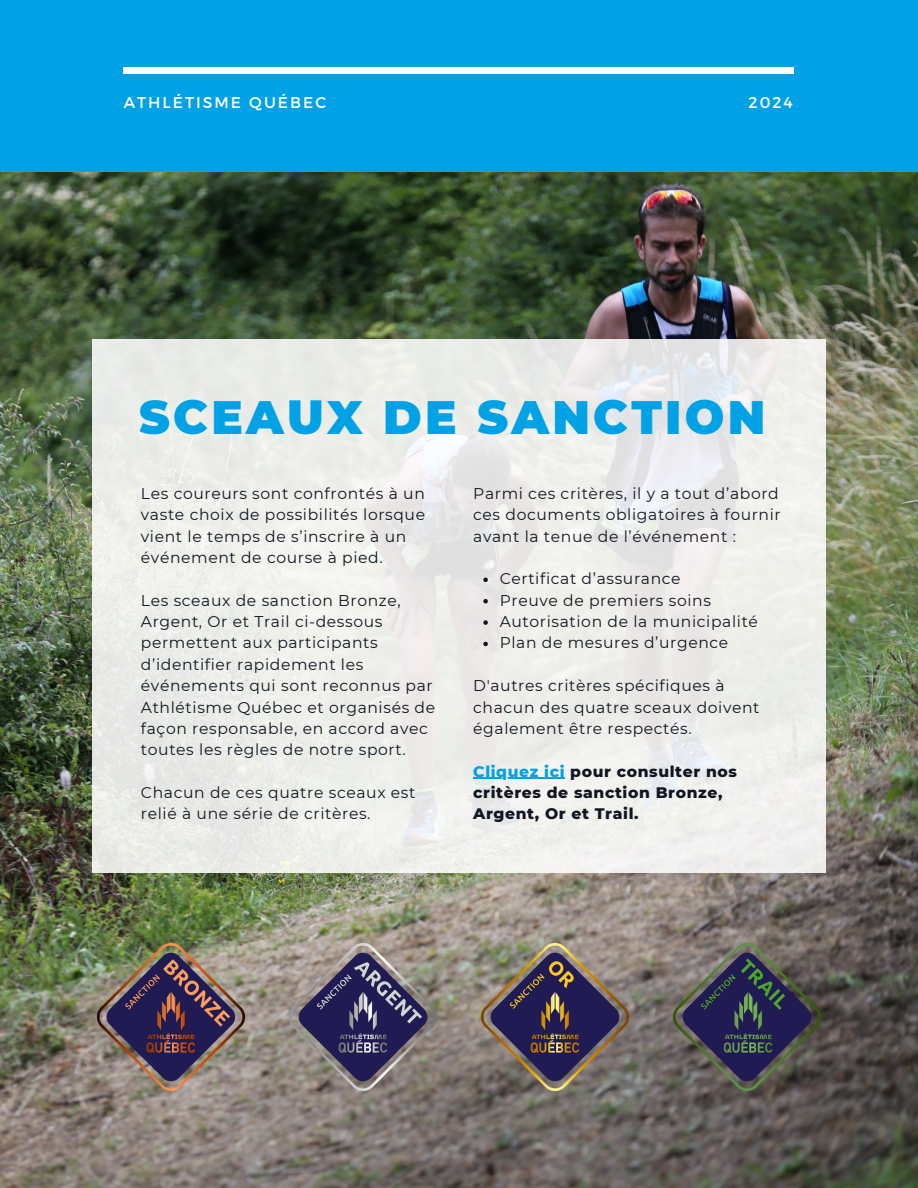
<style>
.page{position:relative;width:918px;height:1188px;background:#00a2e5}
.page>*{position:absolute;margin:0;border:0;box-sizing:border-box;transform-origin:0 0}
.t1{font:900 46.8px "Montserrat";letter-spacing:.07em;color:#00a2e5}
.t2{font:15.6px/21.3px "Montserrat";letter-spacing:.04em;color:#11151f}
.t3{font:800 15.6px/21.3px "Montserrat";letter-spacing:.04em;color:#11151f}
.t4{font:15.6px "Montserrat";letter-spacing:.13em;color:#fff}
.s1{color:#00a2e5}
</style>
<div class="page">
<div style="left:124px;top:67px;width:670px;height:7px;background:#fff"></div>
<img style="left:0;top:172px;width:918px;height:1016px">
<div style="left:92px;top:339px;width:734px;height:533px;background:#edeeea"></div>
<img style="left:92px;top:938px;width:158px;height:158px">
<img style="left:284px;top:938px;width:158px;height:158px">
<img style="left:476px;top:938px;width:158px;height:158px">
<img style="left:668px;top:938px;width:158px;height:158px">
<svg style="left:483px;top:578px;width:5px;height:4px"></svg>
<svg style="left:483px;top:599px;width:5px;height:4px"></svg>
<svg style="left:483px;top:620px;width:5px;height:5px"></svg>
<svg style="left:483px;top:642px;width:5px;height:4px"></svg>
<hr style="left:473px;top:778px;width:92px;height:1px;background:#00a2e5">
<p class="t4" style="left:124px;top:92px;width:204px">ATHLÉTISME QUÉBEC</p>
<p class="t4" style="left:749px;top:92px;width:46px">2024</p>
<p class="t1" style="left:139px;top:389px;width:628px">SCEAUX DE SANCTION</p>
<p class="t2" style="left:141px;top:483px;width:286px">Les coureurs sont confrontés à un vaste choix de possibilités lorsque vient le temps de s’inscrire à un événement de course à pied.</p>
<p class="t2" style="left:141px;top:589px;width:296px">Les sceaux de sanction Bronze,<br>Argent, Or et Trail ci-dessous permettent aux participants d’identifier rapidement les événements qui sont reconnus par<br>Athlétisme Québec et organisés de façon responsable, en accord avec toutes les règles de notre sport.</p>
<p class="t2" style="left:141px;top:782px;width:276px">Chacun de ces quatre sceaux est relié à une série de critères.</p>
<p class="t2" style="left:473px;top:483px;width:309px">Parmi ces critères, il y a tout d’abord ces documents obligatoires à fournir avant la tenue de l’événement :</p>
<p class="t2" style="left:500px;top:568px;width:182px">Certificat d’assurance</p>
<p class="t2" style="left:500px;top:589px;width:213px">Preuve de premiers soins</p>
<p class="t2" style="left:500px;top:611px;width:260px">Autorisation de la municipalité</p>
<p class="t2" style="left:500px;top:632px;width:230px">Plan de mesures d’urgence</p>
<p class="t2" style="left:473px;top:675px;width:288px">D'autres critères spécifiques à chacun des quatre sceaux doivent également être respectés.</p>
<p class="t3" style="left:473px;top:760px;width:265px"><span class="s1">Cliquez ici</span> pour consulter nos critères de sanction Bronze,<br>Argent, Or et Trail.</p>
</div>
